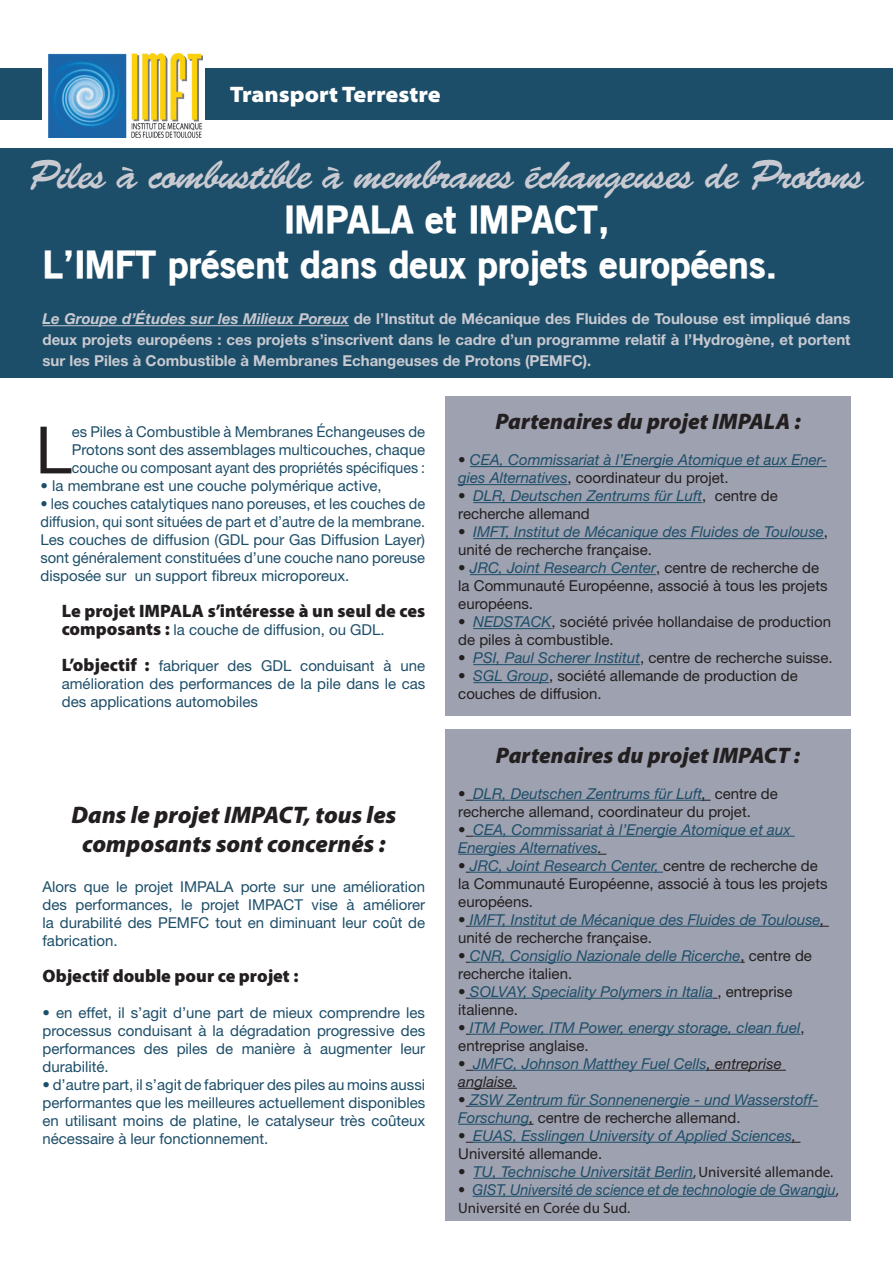
<style>
.page{position:relative;width:893px;height:1263px;background:#fff}
.page>*{position:absolute;margin:0;border:0;box-sizing:border-box;transform-origin:0 0}
.t1{font:65.4px "Helvetica Neue LT Std";color:#231f20}
.t2{font:40.5px "Brush Script Std";letter-spacing:-.03em;color:#c9cad1}
.t3{font:900 37.5px/45px "Old Sans";color:#fff}
.t4{font:italic 900 24px/28.8px "Myriad Pro";color:#231f20;text-align:center}
.t5{font:italic 900 22.5px "Myriad Pro";color:#231f20}
.t6{font:900 semi-expanded 22.5px "Myriad Pro";color:#fff}
.t7{font:900 18px "Myriad Pro";color:#231f20}
.t8{font:15px/18px "Helvetica Neue LT Std";color:#1d4e69;text-align:justify}
.t9{font:italic 15px/18px "Helvetica Neue LT Std";color:#1d4e69}
.t10{font:15px/18px "Helvetica Neue LT Std";color:#231f20}
.t11{font:700 15px/21px "Helvetica Neue LT Std";color:#c9cad1;text-align:justify}
.t12{font:italic 15px "Helvetica Neue LT Std";color:#1d4e69;scale:.95 1}
.t13{font:15px "Myriad";color:#231f20}
.s1{font-style:italic}
.s2{font-family:"Myriad Pro";font-weight:900;font-size:18px;color:#231f20}
.s3{font-style:normal;color:#231f20}
.s4{font-style:italic;color:#1d4e69}
.s5{color:#231f20}
.s6{font-family:"Myriad";font-style:normal;color:#231f20}
</style>
<div class="page">
<div style="left:0;top:68px;width:893px;height:51px;background:#1d4e69"></div>
<div style="left:43px;top:46px;width:162px;height:98px;background:#fff"></div>
<img style="left:48px;top:54px;width:154px;height:83px">
<div style="left:0;top:148px;width:893px;height:230px;background:#1d4e69"></div>
<hr style="left:43px;top:325px;width:306px;height:1px;background:#c9cad1">
<div style="left:446px;top:396px;width:404px;height:320px;background:#9ea1af"></div>
<hr style="left:470px;top:466px;width:357px;height:1px;background:#1d4e69">
<hr style="left:458px;top:484px;width:109px;height:1px;background:#1d4e69">
<hr style="left:473px;top:502px;width:229px;height:1px;background:#1d4e69">
<hr style="left:473px;top:538px;width:351px;height:1px;background:#1d4e69">
<hr style="left:470px;top:574px;width:186px;height:1px;background:#1d4e69">
<hr style="left:473px;top:628px;width:79px;height:1px;background:#1d4e69">
<hr style="left:473px;top:664px;width:167px;height:1px;background:#1d4e69">
<hr style="left:473px;top:682px;width:76px;height:1px;background:#1d4e69">
<div style="left:446px;top:729px;width:404px;height:491px;background:#9ea1af"></div>
<hr style="left:473px;top:800px;width:229px;height:1px;background:#1d4e69">
<hr style="left:473px;top:836px;width:322px;height:1px;background:#1d4e69">
<hr style="left:458px;top:854px;width:140px;height:1px;background:#1d4e69">
<hr style="left:470px;top:872px;width:193px;height:1px;background:#1d4e69">
<hr style="left:470px;top:926px;width:351px;height:1px;background:#1d4e69">
<hr style="left:470px;top:962px;width:270px;height:1px;background:#1d4e69">
<hr style="left:470px;top:998px;width:243px;height:1px;background:#1d4e69">
<hr style="left:470px;top:1034px;width:330px;height:1px;background:#1d4e69">
<hr style="left:473px;top:1070px;width:234px;height:1px;background:#1d4e69">
<hr style="left:707px;top:1070px;width:79px;height:1px;background:#231f20">
<hr style="left:458px;top:1088px;width:59px;height:1px;background:#231f20">
<hr style="left:470px;top:1106px;width:348px;height:1px;background:#1d4e69">
<hr style="left:458px;top:1124px;width:71px;height:1px;background:#1d4e69">
<hr style="left:473px;top:1142px;width:319px;height:1px;background:#1d4e69">
<hr style="left:473px;top:1178px;width:220px;height:1px;background:#1d4e69">
<hr style="left:473px;top:1196px;width:363px;height:1px;background:#1d4e69">
<h3 class="t6" style="left:230px;top:79px;width:212px">Transport Terrestre</h3>
<h2 class="t2" style="left:29px;top:152px;width:837px">Piles à combustible à membranes échangeuses de Protons</h2>
<h3 class="t3" style="left:43px;top:196px;width:736px;text-indent:241px">IMPALA et IMPACT,<br>L’IMFT présent dans deux projets européens.</h3>
<p class="t11" style="left:43px;top:308px;width:809px"><span class="s1">Le Groupe d’Études sur les Milieux Poreux</span> de l’Institut de Mécanique des Fluides de Toulouse est impliqué dans deux projets européens : ces projets s’inscrivent dans le cadre d’un programme relatif à l’Hydrogène, et portent sur les Piles à Combustible à Membranes Echangeuses de Protons (PEMFC).</p>
<h1 class="t1" style="left:35px;top:411px;width:38px">L</h1>
<p class="t8" style="left:72px;top:423px;width:355px">es Piles à Combustible à Membranes Échangeuses de Protons sont des assemblages multicouches, chaque couche ou composant ayant des propriétés spécifiques :</p>
<p class="t8" style="left:40px;top:477px;width:343px">• la membrane est une couche polymérique active,</p>
<p class="t8" style="left:40px;top:495px;width:386px">• les couches catalytiques nano poreuses, et les couches de diffusion, qui sont situées de part et d’autre de la membrane.<br>Les couches de diffusion (GDL pour Gas Diffusion Layer) sont généralement constituées d’une couche nano poreuse disposée sur un support fibreux microporeux.</p>
<p class="t7" style="left:62px;top:599px;width:365px">Le projet IMPALA s’intéresse à un seul de ces</p>
<p class="t8" style="left:62px;top:621px;width:324px"><span class="s2">composants :</span> la couche de diffusion, ou GDL.</p>
<p class="t8" style="left:62px;top:657px;width:365px"><span class="s2">L’objectif :</span> fabriquer des GDL conduisant à une amélioration des performances de la pile dans le cas des applications automobiles</p>
<h3 class="t4" style="left:71px;top:800px;width:326px">Dans le projet IMPACT, tous les composants sont concernés :</h3>
<p class="t8" style="left:43px;top:877px;width:384px">Alors que le projet IMPALA porte sur une amélioration des performances, le projet IMPACT vise à améliorer la durabilité des PEMFC tout en diminuant leur coût de fabrication.</p>
<p class="t7" style="left:43px;top:963px;width:257px">Objectif double pour ce projet :</p>
<p class="t8" style="left:43px;top:1003px;width:384px">• en effet, il s’agit d’une part de mieux comprendre les processus conduisant à la dégradation progressive des performances des piles de manière à augmenter leur durabilité.</p>
<p class="t8" style="left:43px;top:1075px;width:384px">• d’autre part, il s’agit de fabriquer des piles au moins aussi performantes que les meilleures actuellement disponibles en utilisant moins de platine, le catalyseur très coûteux nécessaire à leur fonctionnement.</p>
<h3 class="t5" style="left:495px;top:407px;width:307px">Partenaires du projet IMPALA :</h3>
<p class="t9" style="left:458px;top:450px;width:370px"><span class="s3">•</span> CEA, Commissariat à l’Energie Atomique et aux Ener&shy;gies Alternatives<span class="s3">, coordinateur du projet.</span></p>
<p class="t9" style="left:458px;top:486px;width:321px"><span class="s3">•</span> DLR, Deutschen Zentrums für Luft<span class="s3">, centre de recherche allemand</span></p>
<p class="t9" style="left:458px;top:522px;width:371px"><span class="s3">•</span> IMFT, Institut de Mécanique des Fluides de Toulouse<span class="s3">, unité de recherche française.</span></p>
<p class="t10" style="left:458px;top:559px;width:371px">• <span class="s4">JRC, Joint Research Center</span>, centre de recherche de la Communauté Européenne, associé à tous les projets européens.</p>
<p class="t10" style="left:458px;top:613px;width:374px">• <span class="s4">NEDSTACK</span>, société privée hollandaise de production de piles à combustible.</p>
<p class="t10" style="left:458px;top:649px;width:376px">• <span class="s4">PSI, Paul Scherer Institut</span>, centre de recherche suisse.</p>
<p class="t10" style="left:458px;top:667px;width:341px">• <span class="s4">SGL Group</span>, société allemande de production de couches de diffusion.</p>
<h3 class="t5" style="left:496px;top:740px;width:306px">Partenaires du projet IMPACT :</h3>
<p class="t10" style="left:458px;top:784px;width:321px">• <span class="s4">DLR, Deutschen Zentrums für Luft</span><span class="s1">,</span> centre de recherche allemand, coordinateur du projet.</p>
<p class="t9" style="left:458px;top:820px;width:334px"><span class="s3">•</span> CEA, Commissariat à l’Energie Atomique et aux<br>Energies Alternatives<span class="s5">.</span></p>
<p class="t10" style="left:458px;top:856px;width:371px">• <span class="s4">JRC, Joint Research Center,</span> centre de recherche de la Communauté Européenne, associé à tous les projets européens.</p>
<p class="t9" style="left:458px;top:910px;width:368px"><span class="s3">•</span> IMFT, Institut de Mécanique des Fluides de Toulouse<span class="s5">, </span><span class="s3">unité de recherche française.</span></p>
<p class="t9" style="left:458px;top:946px;width:355px"><span class="s3">•</span> CNR, Consiglio Nazionale delle Ricerche<span class="s3">, centre de recherche italien.</span></p>
<p class="t9" style="left:458px;top:982px;width:336px"><span class="s3">•</span> SOLVAY, Speciality Polymers in Italia <span class="s3">, entreprise italienne.</span></p>
<p class="t9" style="left:458px;top:1018px;width:348px"><span class="s3">•</span> ITM Power, ITM Power, energy storage, clean fuel<span class="s3">, entreprise anglaise.</span></p>
<p class="t9" style="left:458px;top:1054px;width:325px"><span class="s3">•</span> JMFC, Johnson Matthey Fuel Cells<span class="s5">, entreprise anglaise.</span></p>
<p class="t9" style="left:458px;top:1090px;width:362px"><span class="s3">•</span> ZSW Zentrum für Sonnenenergie - und Wasserstoff-<br>Forschung<span class="s5">,</span> <span class="s3">centre de recherche allemand.</span></p>
<p class="t9" style="left:458px;top:1126px;width:340px"><span class="s3">•</span> EUAS, Esslingen University of Applied Sciences<span class="s5">,<br></span><span class="s3">Université allemande.</span></p>
<p class="t9" style="left:458px;top:1162px;width:377px"><span class="s3">•</span> TU, Technische Universität Berlin<span class="s6">, Université allemande.</span></p>
<p class="t12" style="left:458px;top:1180px;width:402px"><span class="s3">•</span> GIST, Université de science et de technologie de Gwangju<span class="s6">,</span></p>
<p class="t13" style="left:458px;top:1200px;width:173px">Université en Corée du Sud.</p>
</div>
